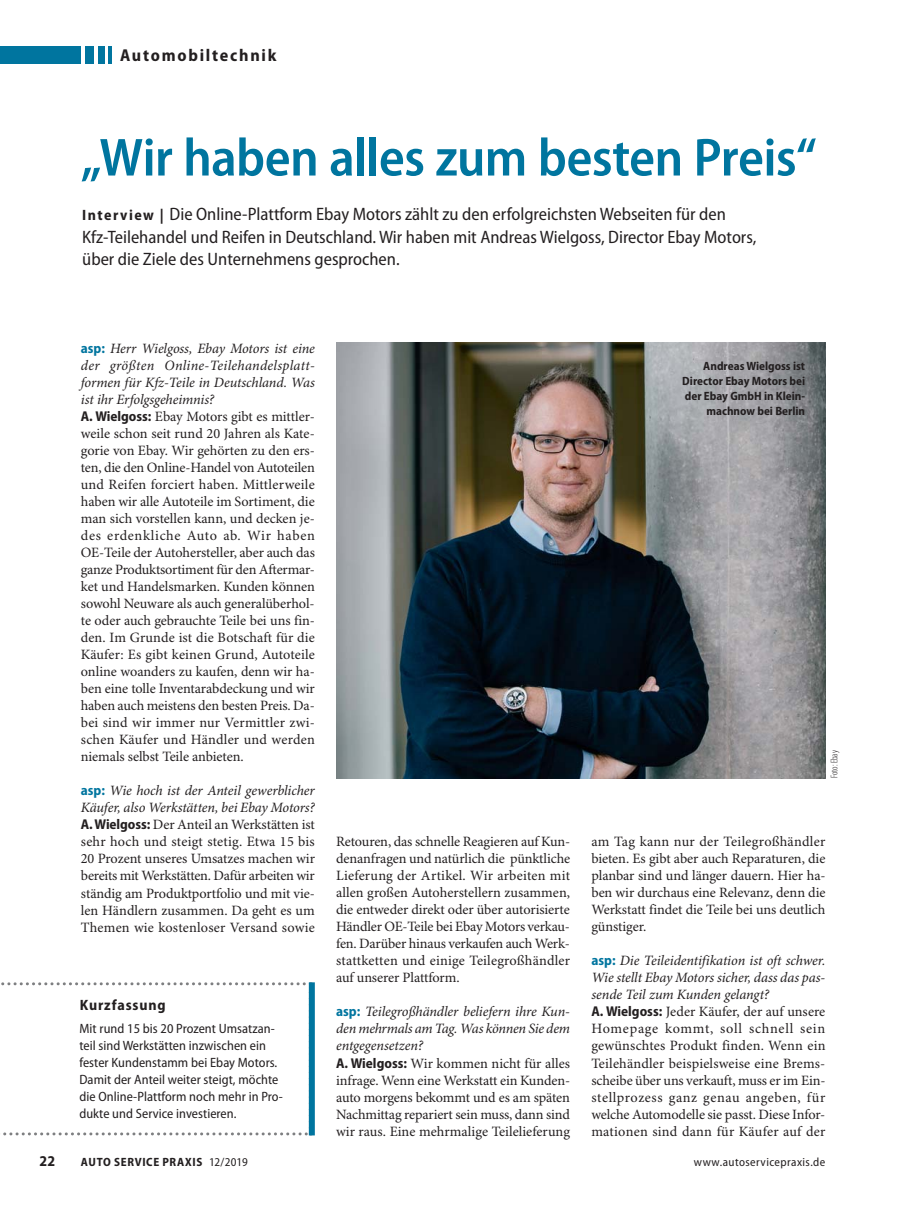
<style>
.page{position:relative;width:919px;height:1212px;background:#fff}
.page>*{position:absolute;margin:0;border:0;box-sizing:border-box;transform-origin:0 0}
.t1{font:600 semi-condensed 54px "Myriad Pro";letter-spacing:-.01em;color:#00759f}
.t2{font:semi-condensed 18px/22.5px "Myriad Pro";color:#231f20}
.t3{font:700 semi-condensed 17.25px "Myriad Pro";letter-spacing:.1em;color:#231f20}
.t4{font:700 semi-condensed 15px "Myriad Pro";letter-spacing:.055em;color:#231f20}
.t5{font:14.25px/17px "Minion Pro";letter-spacing:-.005em;color:#231f20;text-align:justify}
.t6{font:semi-condensed 13.5px/17px "Myriad Pro";letter-spacing:.005em;color:#231f20}
.t7{font:700 semi-condensed 12px/15px "Myriad Pro";color:#231f20;text-align:right}
.t8{font:700 semi-condensed 12px "Myriad Pro";letter-spacing:.055em;color:#231f20}
.t9{font:semi-condensed 12px "Myriad Pro";letter-spacing:.035em;color:#231f20}
.t10{font:300 condensed 9.75px "Myriad Pro";letter-spacing:-.01em;color:#231f20}
.s1{font-weight:700;font-size:15px}
.s2{font-family:"Myriad Pro";font-weight:700;font-stretch:semi-condensed;color:#00759f}
.s3{font-style:italic}
.s4{font-family:"Myriad Pro";font-weight:700;font-stretch:semi-condensed}
.s5{font-weight:400}
</style>
<div class="page">
<hr style="left:108px;top:47px;width:4px;height:17px;background:#00759f">
<div style="left:85px;top:47px;width:9px;height:17px;background:#00759f"></div>
<div style="left:98px;top:47px;width:6px;height:17px;background:#00759f"></div>
<div style="left:0;top:47px;width:81px;height:17px;background:#00759f"></div>
<svg style="left:1px;top:982px;width:308px;height:153px"></svg>
<div style="left:309px;top:982px;width:6px;height:153px;background:#00759f"></div>
<img style="left:336px;top:342px;width:489px;height:436px">
<p class="t3" style="left:120px;top:49px;width:158px">Automobiltechnik</p>
<h1 class="t1" style="left:81px;top:125px;width:737px">„Wir haben alles zum besten Preis“</h1>
<p class="t2" style="left:82px;top:205px;width:675px"><span class="s1">Interview |</span> Die Online-Plattform Ebay Motors zählt zu den erfolgreichsten Webseiten für den<br>Kfz-Teilehandel und Reifen in Deutschland. Wir haben mit Andreas Wielgoss, Director Ebay Motors, über die Ziele des Unternehmens gesprochen.</p>
<p class="t5" style="left:81px;top:341px;width:235px;text-align:left"><span class="s2">asp:</span> <span class="s3">Herr Wielgoss, Ebay Motors ist eine der größten Online-Teilehandelsplatt&shy;formen für Kfz-Teile in Deutschland. Was ist ihr Erfolgsgeheimnis?<br></span><span class="s4">A. Wielgoss:</span> Ebay Motors gibt es mittler&shy;weile schon seit rund 20 Jahren als Kate&shy;gorie von Ebay. Wir gehörten zu den ers&shy;ten, die den Online-Handel von Autoteilen und Reifen forciert haben. Mittlerweile haben wir alle Autoteile im Sortiment, die man sich vorstellen kann, und decken je&shy;des erdenkliche Auto ab. Wir haben OE-Teile der Autohersteller, aber auch das ganze Produktsortiment für den Aftermar&shy;ket und Handelsmarken. Kunden können sowohl Neuware als auch generalüberhol&shy;te oder auch gebrauchte Teile bei uns fin&shy;den. Im Grunde ist die Botschaft für die Käufer: Es gibt keinen Grund, Autoteile online woanders zu kaufen, denn wir ha&shy;ben eine tolle Inventarabdeckung und wir haben auch meistens den besten Preis. Da&shy;bei sind wir immer nur Vermittler zwi&shy;schen Käufer und Händler und werden niemals selbst Teile anbieten.</p>
<p class="t5" style="left:81px;top:783px;width:236px"><span class="s2">asp:</span> <span class="s3">Wie hoch ist der Anteil gewerblicher Käufer, also Werkstätten, bei Ebay Motors?<br></span><span class="s4">A. Wielgoss:</span> Der Anteil an Werkstätten ist sehr hoch und steigt stetig. Etwa 15 bis 20 Prozent unseres Umsatzes machen wir bereits mit Werkstätten. Dafür arbeiten wir ständig am Produktportfolio und mit vie&shy;len Händlern zusammen. Da geht es um Themen wie kostenloser Versand sowie</p>
<p class="t4" style="left:80px;top:999px;width:87px">Kurzfassung</p>
<p class="t6" style="left:79px;top:1022px;width:205px">Mit rund 15 bis 20 Prozent Umsatzan&shy;teil sind Werkstätten inzwischen ein fester Kundenstamm bei Ebay Motors.<br>Damit der Anteil weiter steigt, möchte die Online-Plattform noch mehr in Pro&shy;dukte und Service investieren.</p>
<p class="t5" style="left:336px;top:834px;width:235px">Retouren, das schnelle Reagieren auf Kun&shy;denanfragen und natürlich die pünktliche Lieferung der Artikel. Wir arbeiten mit allen großen Autoherstellern zusammen, die entweder direkt oder über autorisierte Händler OE-Teile bei Ebay Motors verkau&shy;fen. Darüber hinaus verkaufen auch Werk&shy;stattketten und einige Teilegroßhändler auf unserer Plattform.</p>
<p class="t5" style="left:336px;top:1005px;width:235px;text-align:left"><span class="s2">asp:</span> <span class="s3">Teilegroßhändler beliefern ihre Kun&shy;den mehrmals am Tag. Was können Sie dem entgegensetzen?<br></span><span class="s4">A. Wielgoss:</span> Wir kommen nicht für alles infrage. Wenn eine Werkstatt ein Kunden&shy;auto morgens bekommt und es am späten Nachmittag repariert sein muss, dann sind wir raus. Eine mehrmalige Teilelieferung</p>
<p class="t7" style="left:682px;top:360px;width:124px">Andreas Wielgoss ist<br>Director Ebay Motors bei der Ebay GmbH in Klein&shy;machnow bei Berlin</p>
<p class="t10" style="left:828px;top:778px;width:29px;rotate:-90deg">Foto: Ebay</p>
<p class="t5" style="left:591px;top:834px;width:236px">am Tag kann nur der Teilegroßhändler bieten. Es gibt aber auch Reparaturen, die planbar sind und länger dauern. Hier ha&shy;ben wir durchaus eine Relevanz, denn die Werkstatt findet die Teile bei uns deutlich günstiger.</p>
<p class="t5" style="left:591px;top:953px;width:235px;text-align:left"><span class="s2">asp:</span> <span class="s3">Die Teileidentifikation ist oft schwer.<br>Wie stellt Ebay Motors sicher, dass das pas&shy;sende Teil zum Kunden gelangt?<br></span><span class="s4">A. Wielgoss:</span> Jeder Käufer, der auf unsere Homepage kommt, soll schnell sein gewünschtes Produkt finden. Wenn ein Teile händler beispielsweise eine Brems&shy;scheibe über uns verkauft, muss er im Ein&shy;stellprozess ganz genau angeben, für welche Automodelle sie passt. Diese Infor&shy;mationen sind dann für Käufer auf der</p>
<p class="t4" style="left:39px;top:1155px;width:17px">22</p>
<p class="t8" style="left:81px;top:1157px;width:168px">AUTO SERVICE PRAXIS <span class="s5">12/2019</span></p>
<p class="t9" style="left:693px;top:1157px;width:133px">www.autoservicepraxis.de</p>
</div>
